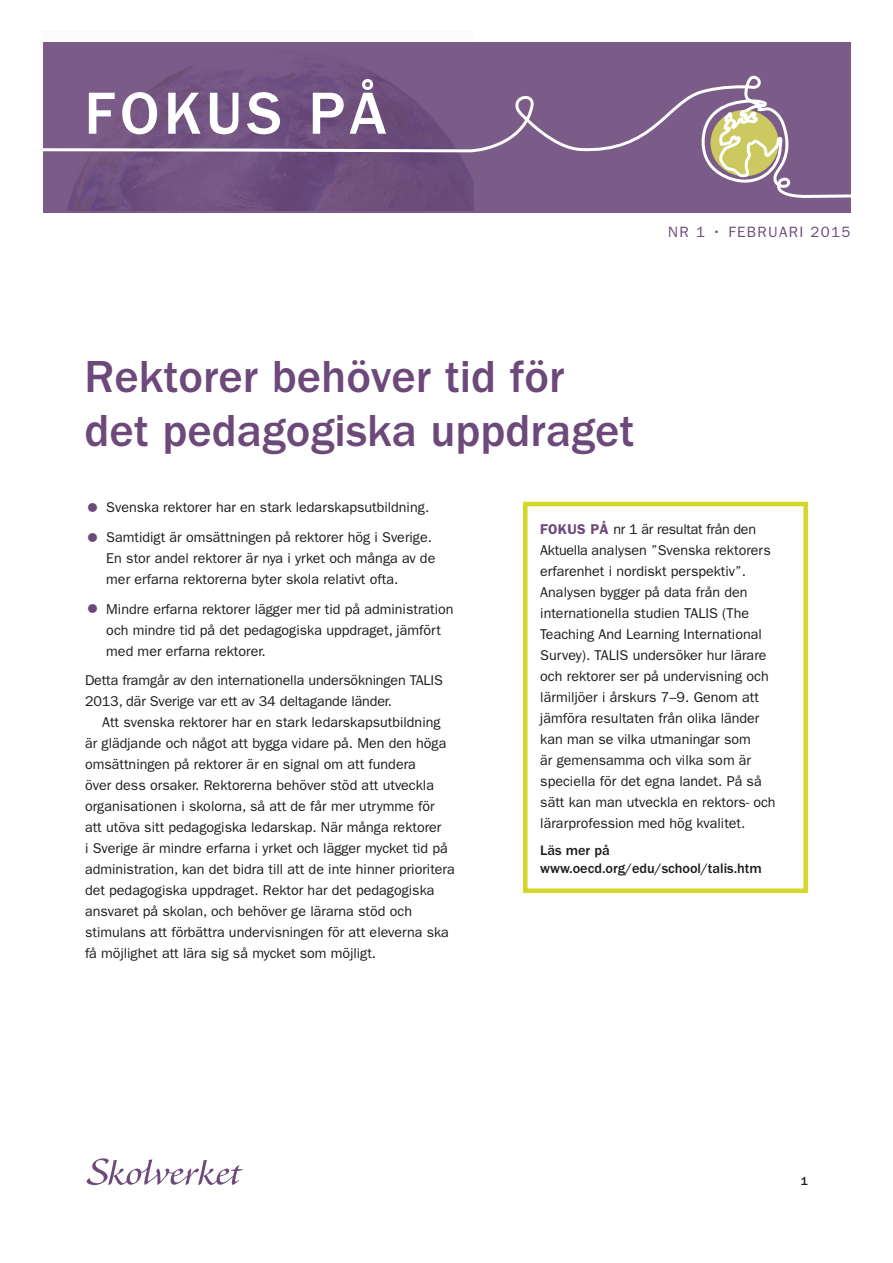
<style>
.page{position:relative;width:893px;height:1263px;background:#fff}
.page>*{position:absolute;margin:0;border:0;box-sizing:border-box;transform-origin:0 0}
.t1{font:500 61.5px "Franklin Gothic LT";letter-spacing:.07em;color:#fff}
.t2{font:500 46.5px/54px "Franklin Gothic LT";color:#6d497b}
.t3{font:15px "Franklin Gothic LT";letter-spacing:.09em;color:#6d497b}
.t4{font:14.25px/21px "Franklin Gothic LT";color:#1c1c1b}
.t5{font:500 14.25px/18px "Franklin Gothic LT";color:#1c1c1b}
.t6{font:500 12px "Franklin Gothic LT";color:#1c1c1b}
.s1{font-family:"European Pi Three";font-size:22.5px;color:#6d497b}
.s2{font-weight:600;color:#6d497b}
</style>
<div class="page">
<div style="left:523px;top:502px;width:285px;height:391px;border:4px solid #d3d827"></div>
<svg style="left:43px;top:42px;width:807px;height:171px;background:#785986"></svg>
<svg style="left:43px;top:75px;width:808px;height:124px;background:#7e6088"></svg>
<svg style="left:87px;top:1158px;width:156px;height:27px"></svg>
<h1 class="t1" style="left:84px;top:79px;width:304px">FOKUS PÅ</h1>
<p class="t3" style="left:668px;top:223px;width:184px">NR 1 • FEBRUARI 2015</p>
<h2 class="t2" style="left:85px;top:350px;width:552px">Rektorer behöver tid för det pedagogiska uppdraget</h2>
<p class="t4" style="left:85px;top:493px;width:349px;line-height:29.5px"><span class="s1">"</span> Svenska rektorer har en stark ledarskapsutbildning. <span class="s1">"</span> Samtidigt är omsättningen på rektorer hög i Sverige.</p>
<p class="t4" style="left:106px;top:548px;width:331px">En stor andel rektorer är nya i yrket och många av de mer erfarna rektorerna byter skola relativt ofta.</p>
<p class="t4" style="left:106px;top:598px;width:349px;text-indent:-21px"><span class="s1">"</span> Mindre erfarna rektorer lägger mer tid på administration och mindre tid på det pedagogiska uppdraget, jämfört med mer erfarna rektorer.</p>
<p class="t4" style="left:85px;top:670px;width:359px">Detta framgår av den internationella undersökningen TALIS<br>2013, där Sverige var ett av 34 deltagande länder.</p>
<p class="t4" style="left:85px;top:712px;width:371px;text-indent:17px">Att svenska rektorer har en stark ledarskapsutbildning är glädjande och något att bygga vidare på. Men den höga omsättningen på rektorer är en signal om att fundera<br>över dess orsaker. Rektorerna behöver stöd att utveckla organisationen i skolorna, så att de får mer utrymme för att utöva sitt pedagogiska ledarskap. När många rektorer<br>i Sverige är mindre erfarna i yrket och lägger mycket tid på administration, kan det bidra till att de inte hinner prioritera det pedagogiska uppdraget. Rektor har det pedagogiska ansvaret på skolan, och behöver ge lärarna stöd och stimulans att förbättra undervisningen för att eleverna ska få möjlighet att lära sig så mycket som möjligt.</p>
<p class="t4" style="left:540px;top:519px;width:237px"><span class="s2">FOKUS PÅ</span> nr 1 är resultat från den Aktuella analysen ”Svenska rektorers erfarenhet i nordiskt perspektiv”.<br>Analysen bygger på data från den internationella studien TALIS (The Teaching And Learning International Survey). TALIS undersöker hur lärare och rektorer ser på undervisning och lärmiljöer i årskurs 7–9. Genom att jämföra resultaten från olika länder kan man se vilka utmaningar som<br>är gemensamma och vilka som är speciella för det egna landet. På så sätt kan man utveckla en rektors- och lärarprofession med hög kvalitet.</p>
<p class="t5" style="left:540px;top:841px;width:223px">Läs mer på www.oecd.org/edu/school/talis.htm</p>
<p class="t6" style="left:801px;top:1174px;width:9px">1</p>
</div>
